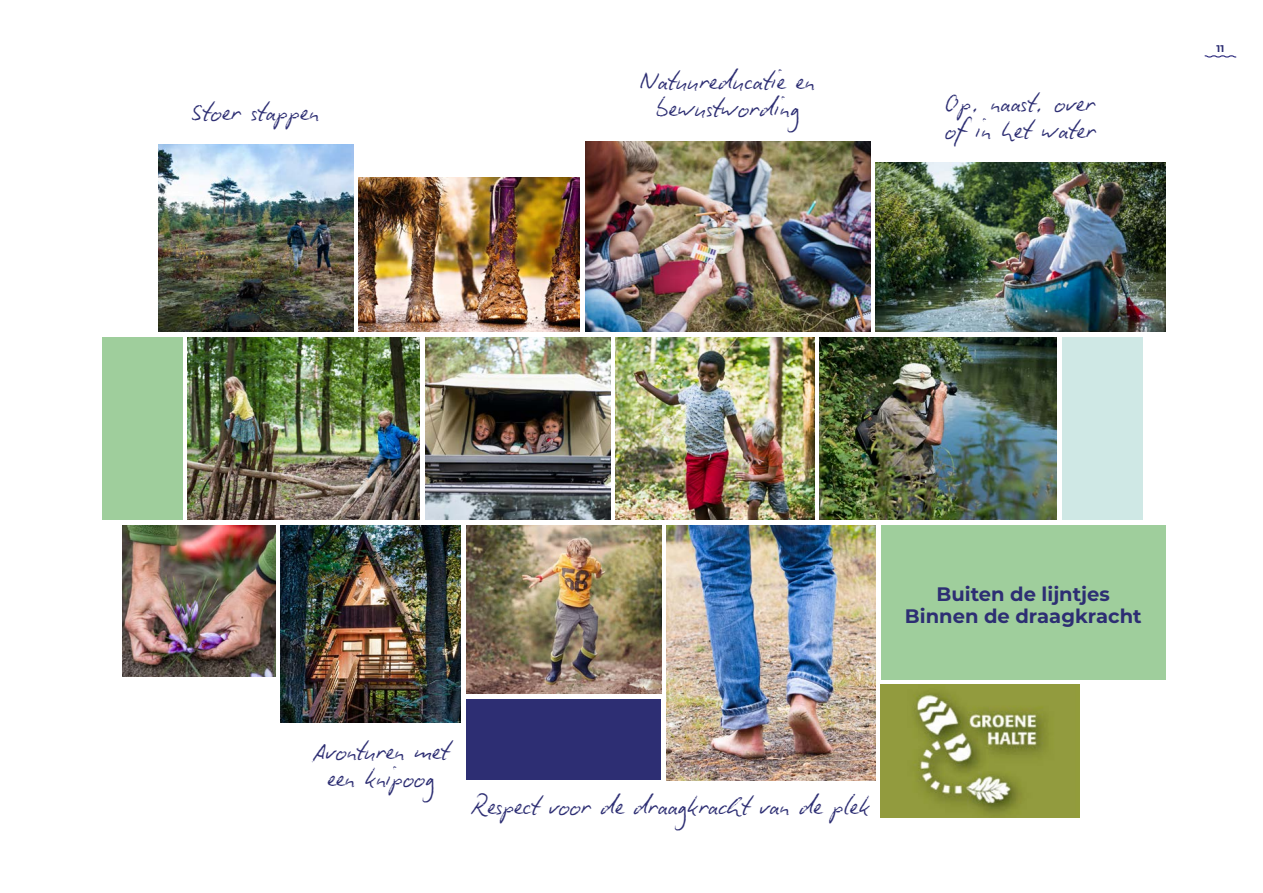
<style>
.page{position:relative;width:1263px;height:893px;background:#fff}
.page>*{position:absolute;margin:0;border:0;box-sizing:border-box;transform-origin:0 0}
.t1{font:27px/27px "Biro Scriptreduced";color:#2d2e73;text-align:center}
.t2{font:700 19.5px/22.5px "Montserrat";color:#2d2e73;text-align:center}
.t3{font:700 9.75px "Montserrat";color:#2d2e73}
.s1{font-family:"Brush Script"}
</style>
<div class="page">
<img style="left:425px;top:337px;width:185px;height:183px">
<img style="left:359px;top:178px;width:221px;height:154px">
<div style="left:881px;top:525px;width:285px;height:155px;background:#9fce9c"></div>
<img style="left:881px;top:685px;width:198px;height:133px">
<svg style="left:1204px;top:55px;width:32px;height:3px"></svg>
<img style="left:585px;top:141px;width:286px;height:191px">
<img style="left:188px;top:337px;width:232px;height:183px">
<img style="left:615px;top:337px;width:199px;height:183px">
<img style="left:158px;top:144px;width:196px;height:188px">
<img style="left:667px;top:525px;width:208px;height:255px">
<img style="left:876px;top:162px;width:290px;height:170px">
<img style="left:281px;top:525px;width:179px;height:198px">
<div style="left:1062px;top:337px;width:81px;height:183px;background:#cfe8e5"></div>
<div style="left:466px;top:699px;width:195px;height:81px;background:#2d2e73"></div>
<div style="left:102px;top:337px;width:80px;height:183px;background:#9fce9c"></div>
<img style="left:466px;top:525px;width:195px;height:169px">
<img style="left:819px;top:337px;width:238px;height:183px">
<img style="left:123px;top:525px;width:152px;height:151px">
<p class="t1" style="left:192px;top:97px;width:129px">Stoer stappen</p>
<p class="t1" style="left:641px;top:66px;width:176px">Natuureducatie en bewustwording</p>
<p class="t1" style="left:945px;top:88px;width:152px;text-align:left">Op<span class="s1">,</span> naast<span class="s1">,</span> over of in het water</p>
<p class="t3" style="left:1216px;top:41px;width:9px">11</p>
<p class="t2" style="left:905px;top:581px;width:238px">Buiten de lijntjes<br>Binnen de draagkracht</p>
<p class="t1" style="left:313px;top:736px;width:138px">Avonturen met een knipoog</p>
<p class="t1" style="left:471px;top:791px;width:401px">Respect voor de draagkracht van de plek</p>
</div>
